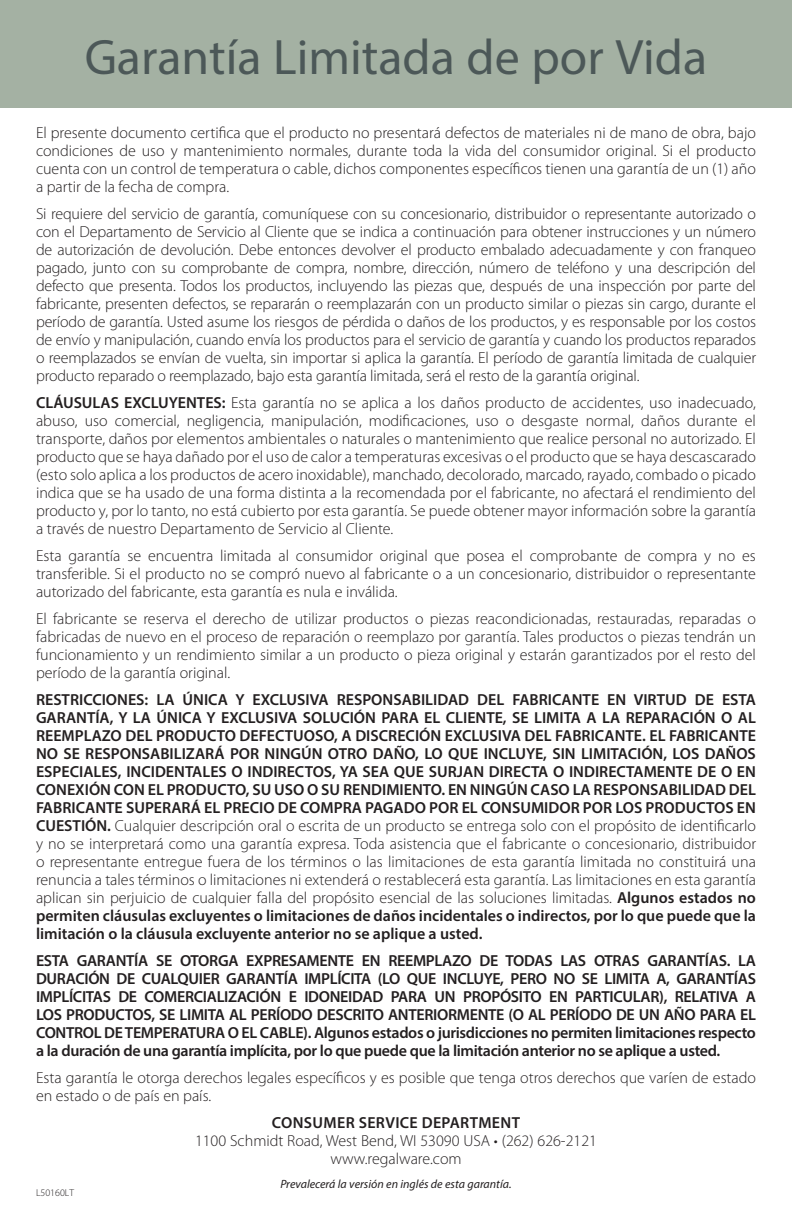
<style>
.page{position:relative;width:792px;height:1224px;background:#fff}
.page>*{position:absolute;margin:0;border:0;box-sizing:border-box;transform-origin:0 0}
.t1{font:50px "Myriad Pro";color:#4c5858}
.t2{font:300 16px/18px "Myriad Pro";color:#231f20;text-align:justify}
.t3{font:600 16px/18px "Myriad Pro";color:#231f20;text-align:justify}
.t4{font:600 16px "Myriad Pro";letter-spacing:.02em;color:#231f20}
.t5{font:italic 12px "Myriad Pro";color:#231f20}
.t6{font:300 10px "Myriad Pro";color:#231f20}
.s1{font-weight:600}
.s2{font-weight:300}
</style>
<div class="page">
<div style="left:0;top:0;width:792px;height:108px;background:#a4b1a3"></div>
<p class="t1" style="left:85px;top:26px;width:624px">Garantía Limitada de por Vida</p>
<p class="t2" style="left:36px;top:124px;width:722px">El presente documento certifica que el producto no presentará defectos de materiales ni de mano de obra, bajo condiciones de uso y mantenimiento normales, durante toda la vida del consumidor original. Si el producto cuenta con un control de temperatura o cable, dichos componentes específicos tienen una garantía de un (1) año a partir de la fecha de compra.</p>
<p class="t2" style="left:36px;top:205px;width:722px">Si requiere del servicio de garantía, comuníquese con su concesionario, distribuidor o representante autorizado o con el Departamento de Servicio al Cliente que se indica a continuación para obtener instrucciones y un número de autorización de devolución. Debe entonces devolver el producto embalado adecuadamente y con franqueo pagado, junto con su comprobante de compra, nombre, dirección, número de teléfono y una descripción del defecto que presenta. Todos los productos, incluyendo las piezas que, después de una inspección por parte del fabricante, presenten defectos, se repararán o reemplazarán con un producto similar o piezas sin cargo, durante el período de garantía. Usted asume los riesgos de pérdida o daños de los productos, y es responsable por los costos de envío y manipulación, cuando envía los productos para el servicio de garantía y cuando los productos reparados o reemplazados se envían de vuelta, sin importar si aplica la garantía. El período de garantía limitada de cualquier producto reparado o reemplazado, bajo esta garantía limitada, será el resto de la garantía original.</p>
<p class="t2" style="left:36px;top:394px;width:722px"><span class="s1">CLÁUSULAS EXCLUYENTES:</span> Esta garantía no se aplica a los daños producto de accidentes, uso inadecuado, abuso, uso comercial, negligencia, manipulación, modificaciones, uso o desgaste normal, daños durante el transporte, daños por elementos ambientales o naturales o mantenimiento que realice personal no autorizado. El producto que se haya dañado por el uso de calor a temperaturas excesivas o el producto que se haya descascarado (esto solo aplica a los productos de acero inoxidable), manchado, decolorado, marcado, rayado, combado o picado indica que se ha usado de una forma distinta a la recomendada por el fabricante, no afectará el rendimiento del producto y, por lo tanto, no está cubierto por esta garantía. Se puede obtener mayor información sobre la garantía a través de nuestro Departamento de Servicio al Cliente.</p>
<p class="t2" style="left:36px;top:547px;width:721px">Esta garantía se encuentra limitada al consumidor original que posea el comprobante de compra y no es transferible. Si el producto no se compró nuevo al fabricante o a un concesionario, distribuidor o representante autorizado del fabricante, esta garantía es nula e inválida.</p>
<p class="t2" style="left:36px;top:610px;width:722px">El fabricante se reserva el derecho de utilizar productos o piezas reacondicionadas, restauradas, reparadas o fabricadas de nuevo en el proceso de reparación o reemplazo por garantía. Tales productos o piezas tendrán un funcionamiento y un rendimiento similar a un producto o pieza original y estarán garantizados por el resto del período de la garantía original.</p>
<p class="t3" style="left:36px;top:690px;width:722px">RESTRICCIONES: LA ÚNICA Y EXCLUSIVA RESPONSABILIDAD DEL FABRICANTE EN VIRTUD DE ESTA GARANTÍA, Y LA ÚNICA Y EXCLUSIVA SOLUCIÓN PARA EL CLIENTE, SE LIMITA A LA REPARACIÓN O AL REEMPLAZO DEL PRODUCTO DEFECTUOSO, A DISCRECIÓN EXCLUSIVA DEL FABRICANTE. EL FABRICANTE NO SE RESPONSABILIZARÁ POR NINGÚN OTRO DAÑO, LO QUE INCLUYE, SIN LIMITACIÓN, LOS DAÑOS ESPECIALES, INCIDENTALES O INDIRECTOS, YA SEA QUE SURJAN DIRECTA O INDIRECTAMENTE DE O EN CONEXIÓN CON EL PRODUCTO, SU USO O SU RENDIMIENTO. EN NINGÚN CASO LA RESPONSABILIDAD DEL FABRICANTE SUPERARÁ EL PRECIO DE COMPRA PAGADO POR EL CONSUMIDOR POR LOS PRODUCTOS EN CUESTIÓN. <span class="s2">Cualquier descripción oral o escrita de un producto se entrega solo con el propósito de identificarlo y no se interpretará como una garantía expresa. Toda asistencia que el fabricante o concesionario, distribuidor o representante entregue fuera de los términos o las limitaciones de esta garantía limitada no constituirá una renuncia a tales términos o limitaciones ni extenderá o restablecerá esta garantía. Las limitaciones en esta garantía aplican sin perjuicio de cualquier falla del propósito esencial de las soluciones limitadas.</span> Algunos estados no permiten cláusulas excluyentes o limitaciones de daños incidentales o indirectos, por lo que puede que la limitación o la cláusula excluyente anterior no se aplique a usted.</p>
<p class="t3" style="left:36px;top:951px;width:722px">ESTA GARANTÍA SE OTORGA EXPRESAMENTE EN REEMPLAZO DE TODAS LAS OTRAS GARANTÍAS. LA DURACIÓN DE CUALQUIER GARANTÍA IMPLÍCITA (LO QUE INCLUYE, PERO NO SE LIMITA A, GARANTÍAS IMPLÍCITAS DE COMERCIALIZACIÓN E IDONEIDAD PARA UN PROPÓSITO EN PARTICULAR), RELATIVA A LOS PRODUCTOS, SE LIMITA AL PERÍODO DESCRITO ANTERIORMENTE (O AL PERÍODO DE UN AÑO PARA EL CONTROL DE TEMPERATURA O EL CABLE). Algunos estados o jurisdicciones no permiten limitaciones respecto a la duración de una garantía implícita, por lo que puede que la limitación anterior no se aplique a usted.</p>
<p class="t2" style="left:36px;top:1069px;width:722px">Esta garantía le otorga derechos legales específicos y es posible que tenga otros derechos que varíen de estado en estado o de país en país.</p>
<p class="t4" style="left:272px;top:1112px;width:250px">CONSUMER SERVICE DEPARTMENT</p>
<p class="t2" style="left:195px;top:1132px;width:403px">1100 Schmidt Road, West Bend, WI 53090 USA • (262) 626-2121</p>
<p class="t2" style="left:330px;top:1150px;width:133px">www.regalware.com</p>
<p class="t5" style="left:280px;top:1177px;width:233px">Prevalecerá la versión en inglés de esta garantía.</p>
<p class="t6" style="left:36px;top:1187px;width:40px">L50160LT</p>
</div>
